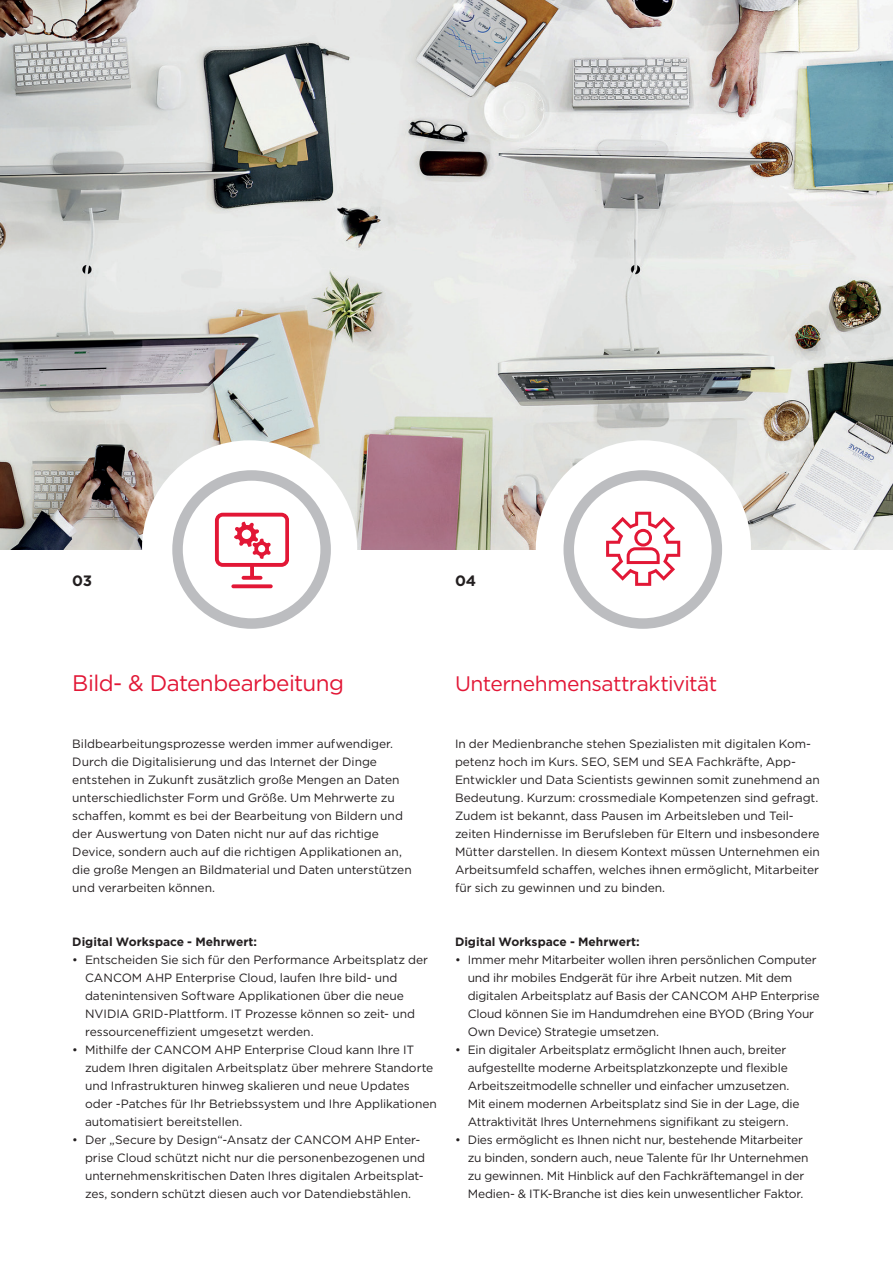
<style>
.page{position:relative;width:893px;height:1263px;background:#fff}
.page>*{position:absolute;margin:0;border:0;box-sizing:border-box;transform-origin:0 0}
.Zitat_15pt{font:22.5px "Gotham";letter-spacing:-.025em;color:#e21736}
.Zitat_15pt-2{font:21px "Gotham";letter-spacing:-.025em;color:#e21736}
.t1{font:700 15px "Gotham";color:#231f20}
.Fliesstext_8pt{font:12px/18px "Gotham";letter-spacing:-.01em;color:#231f20}
.Fließtext_ohneAbsatz{font:700 12px "Gotham";color:#231f20}
.Fliesstext_ohneAbsat{font:700 12px "Gotham";color:#231f20}
</style>
<div class="page">
<img style="left:0;top:0;width:893px;height:550px">
<div style="left:142px;top:440px;width:215px;height:215px;background:#fff;border-radius:50%"></div>
<div style="left:536px;top:440px;width:215px;height:215px;background:#fff;border-radius:50%"></div>
<svg style="left:178px;top:475px;width:148px;height:148px"></svg>
<div style="left:172px;top:470px;width:159px;height:159px;border:10px solid #bcbdc0;border-radius:50%"></div>
<svg style="left:569px;top:475px;width:148px;height:148px"></svg>
<div style="left:563px;top:470px;width:159px;height:159px;border:10px solid #bcbdc0;border-radius:50%"></div>
<svg style="left:606px;top:512px;width:74px;height:74px"></svg>
<svg style="left:215px;top:513px;width:73px;height:75px"></svg>
<p class="t1" style="left:72px;top:571px;width:21px">03</p>
<p class="t1" style="left:455px;top:571px;width:23px">04</p>
<p class="Zitat_15pt" style="left:72px;top:669px;width:273px">Bild- &amp; Datenbearbeitung</p>
<p class="Fliesstext_8pt" style="left:72px;top:734px;width:341px">Bildbearbeitungsprozesse werden immer aufwendiger.<br>Durch die Digitalisierung und das Internet der Dinge entstehen in Zukunft zusätzlich große Mengen an Daten unterschiedlichster Form und Größe. Um Mehrwerte zu schaffen, kommt es bei der Bearbeitung von Bildern und der Auswertung von Daten nicht nur auf das richtige Device, sondern auch auf die richtigen Applikationen an, die große Mengen an Bildmaterial und Daten unterstützen und verarbeiten können.</p>
<p class="Fließtext_ohneAbsatz" style="left:72px;top:934px;width:186px">Digital Workspace - Mehrwert:</p>
<p class="Fliesstext_8pt" style="left:85px;top:950px;width:345px;text-indent:-13px">• Entscheiden Sie sich für den Performance Arbeitsplatz der CANCOM AHP Enterprise Cloud, laufen Ihre bild- und datenintensiven Software Applikationen über die neue NVIDIA GRID-Plattform. IT Prozesse können so zeit- und ressourceneffizient umgesetzt werden.</p>
<p class="Fliesstext_8pt" style="left:85px;top:1040px;width:353px;text-indent:-13px">• Mithilfe der CANCOM AHP Enterprise Cloud kann Ihre IT zudem Ihren digitalen Arbeitsplatz über mehrere Standorte und Infrastrukturen hinweg skalieren und neue Updates oder -Patches für Ihr Betriebssystem und Ihre Applikationen automatisiert bereitstellen.</p>
<p class="Fliesstext_8pt" style="left:85px;top:1130px;width:342px;text-indent:-13px">• Der „Secure by Design“-Ansatz der CANCOM AHP Enter&shy;prise Cloud schützt nicht nur die personenbezogenen und unternehmenskritischen Daten Ihres digitalen Arbeitsplat&shy;zes, sondern schützt diesen auch vor Datendiebstählen.</p>
<p class="Zitat_15pt-2" style="left:455px;top:670px;width:264px">Unternehmensattraktivität</p>
<p class="Fliesstext_8pt" style="left:455px;top:734px;width:366px">In der Medienbranche stehen Spezialisten mit digitalen Kom&shy;petenz hoch im Kurs. SEO, SEM und SEA Fachkräfte, App-Entwickler und Data Scientists gewinnen somit zunehmend an Bedeutung. Kurzum: crossmediale Kompetenzen sind gefragt.<br>Zudem ist bekannt, dass Pausen im Arbeitsleben und Teil&shy;zeiten Hindernisse im Berufsleben für Eltern und insbesondere Mütter darstellen. In diesem Kontext müssen Unternehmen ein Arbeitsumfeld schaffen, welches ihnen ermöglicht, Mitarbeiter für sich zu gewinnen und zu binden.</p>
<p class="Fliesstext_ohneAbsat" style="left:455px;top:934px;width:186px">Digital Workspace - Mehrwert:</p>
<p class="Fliesstext_8pt" style="left:468px;top:950px;width:353px;text-indent:-13px">• Immer mehr Mitarbeiter wollen ihren persönlichen Computer und ihr mobiles Endgerät für ihre Arbeit nutzen. Mit dem digitalen Arbeitsplatz auf Basis der CANCOM AHP Enterprise Cloud können Sie im Handumdrehen eine BYOD (Bring Your Own Device) Strategie umsetzen.</p>
<p class="Fliesstext_8pt" style="left:468px;top:1040px;width:333px;text-indent:-13px">• Ein digitaler Arbeitsplatz ermöglicht Ihnen auch, breiter aufgestellte moderne Arbeitsplatzkonzepte und flexible Arbeitszeitmodelle schneller und einfacher umzusetzen.<br>Mit einem modernen Arbeitsplatz sind Sie in der Lage, die Attraktivität Ihres Unternehmens signifikant zu steigern.</p>
<p class="Fliesstext_8pt" style="left:468px;top:1130px;width:342px;text-indent:-13px">• Dies ermöglicht es Ihnen nicht nur, bestehende Mitarbeiter zu binden, sondern auch, neue Talente für Ihr Unternehmen zu gewinnen. Mit Hinblick auf den Fachkräftemangel in der Medien- &amp; ITK-Branche ist dies kein unwesentlicher Faktor.</p>
</div>
